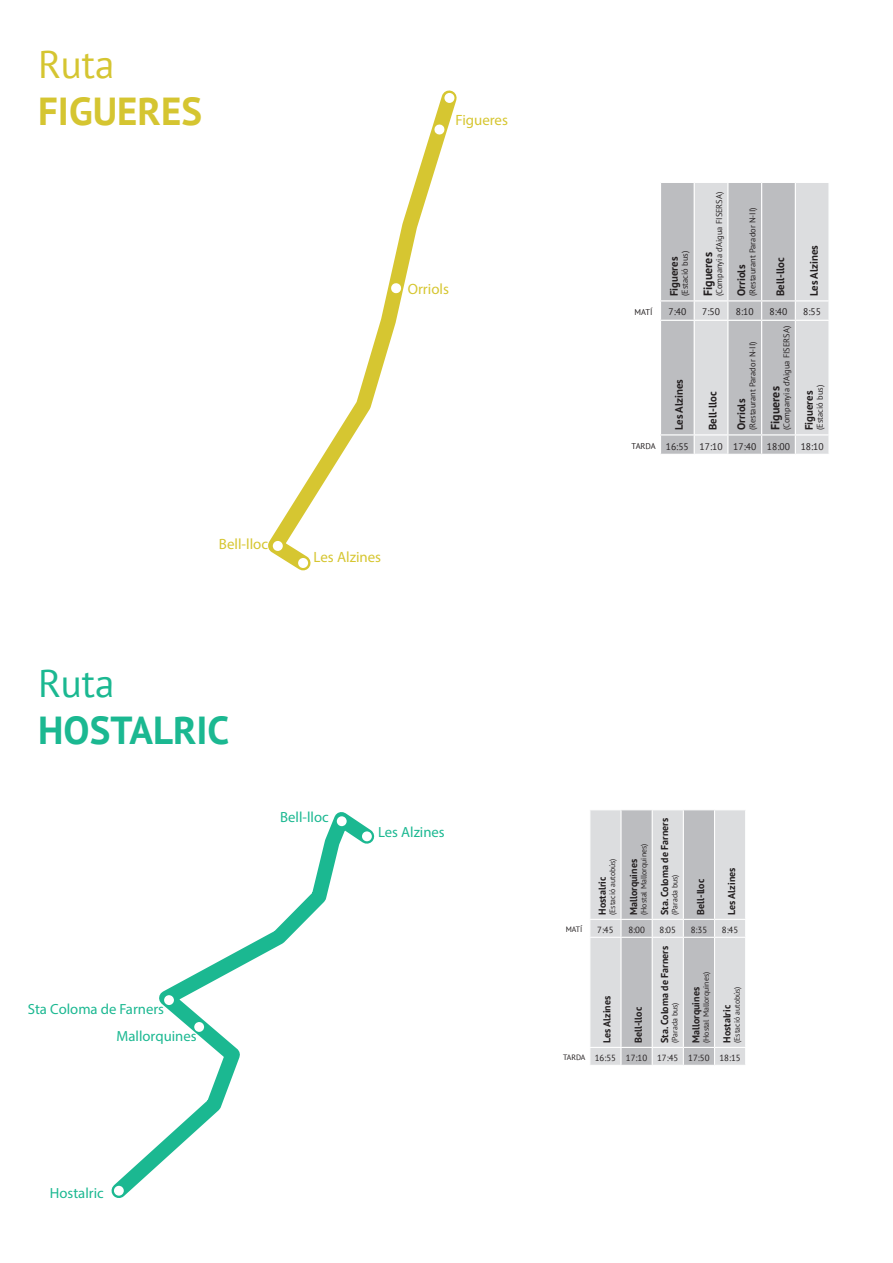
<style>
.page{position:relative;width:893px;height:1263px;background:#fff}
.page>*{position:absolute;margin:0;border:0;box-sizing:border-box;transform-origin:0 0}
.t1{font:700 39px "PT Sans";color:#1bb891}
.t2{font:700 39px "PT Sans";color:#d5c531}
.t3{font:39px "PT Sans";color:#1bb891}
.t4{font:39px "PT Sans";color:#d5c531}
.t5{font:15px "Myriad Pro";color:#d6c631}
.t6{font:14.7px "Myriad Pro";color:#1bb891}
.t7{font:700 12px "PT Sans";color:#231f20}
.t8{font:700 10.8px "PT Sans";color:#231f20}
.t9{font:700 10.05px "PT Sans";color:#231f20}
.t10{font:9.6px "PT Sans";color:#231f20}
.t11{font:8.85px "PT Sans";color:#231f20}
.t12{font:8.4px "PT Sans";color:#231f20}
.t13{font:7.8px "PT Sans";color:#231f20}
.s1{font-size:8.4px}
.s2{font-size:7.8px}
</style>
<div class="page">
<svg style="left:590px;top:810px;width:155px;height:255px;background:#d1d2d4"></svg>
<svg style="left:111px;top:812px;width:264px;height:386px"></svg>
<div style="left:114px;top:1186px;width:10px;height:10px;background:#fff;border-radius:50%"></div>
<div style="left:194px;top:1022px;width:10px;height:10px;background:#fff;border-radius:50%"></div>
<div style="left:164px;top:995px;width:10px;height:10px;background:#fff;border-radius:50%"></div>
<div style="left:337px;top:816px;width:10px;height:10px;background:#fff;border-radius:50%"></div>
<div style="left:362px;top:831px;width:10px;height:10px;background:#fff;border-radius:50%"></div>
<svg style="left:268px;top:90px;width:189px;height:481px"></svg>
<div style="left:444px;top:93px;width:10px;height:10px;background:#fff;border-radius:50%"></div>
<svg style="left:434px;top:124px;width:11px;height:11px"></svg>
<svg style="left:390px;top:282px;width:12px;height:12px"></svg>
<div style="left:273px;top:541px;width:10px;height:10px;background:#fff;border-radius:50%"></div>
<div style="left:298px;top:558px;width:10px;height:10px;background:#fff;border-radius:50%"></div>
<svg style="left:660px;top:183px;width:169px;height:271px;background:#cbccce"></svg>
<h1 class="t4" style="left:38px;top:39px;width:78px">Ruta</h1>
<h1 class="t2" style="left:38px;top:85px;width:165px">FIGUERES</h1>
<h2 class="t5" style="left:455px;top:111px;width:54px">Figueres</h2>
<h2 class="t5" style="left:408px;top:279px;width:43px">Orriols</h2>
<h2 class="t5" style="left:219px;top:534px;width:51px">Bell-lloc</h2>
<h2 class="t5" style="left:314px;top:548px;width:69px">Les Alzines</h2>
<h1 class="t3" style="left:38px;top:659px;width:78px">Ruta</h1>
<h1 class="t1" style="left:38px;top:705px;width:193px">HOSTALRIC</h1>
<h3 class="t6" style="left:280px;top:807px;width:50px">Bell-lloc</h3>
<h3 class="t6" style="left:378px;top:823px;width:68px">Les Alzines</h3>
<h3 class="t6" style="left:28px;top:1000px;width:138px">Sta Coloma de Farners</h3>
<h3 class="t6" style="left:117px;top:1027px;width:81px">Mallorquines</h3>
<h3 class="t6" style="left:50px;top:1184px;width:55px">Hostalric</h3>
<p class="t12" style="left:714px;top:296px;width:106px;rotate:-90deg">(Companyia d’Aigua FISERSA)</p>
<p class="t8" style="left:667px;top:296px;width:41px;rotate:-90deg">Figueres</p>
<p class="t12" style="left:679px;top:296px;width:47px;rotate:-90deg">(Estació bus)</p>
<h3 class="t7" style="left:700px;top:296px;width:45px;rotate:-90deg">Figueres</h3>
<p class="t12" style="left:747px;top:296px;width:90px;rotate:-90deg">(Restaurant Parador N-II)</p>
<p class="t8" style="left:734px;top:296px;width:33px;rotate:-90deg">Orriols</p>
<p class="t8" style="left:773px;top:296px;width:40px;rotate:-90deg">Bell-lloc</p>
<p class="t8" style="left:807px;top:296px;width:53px;rotate:-90deg">Les Alzines</p>
<p class="t12" style="left:634px;top:306px;width:20px">MATÍ</p>
<p class="t10" style="left:668px;top:306px;width:19px">7:40</p>
<p class="t10" style="left:702px;top:306px;width:19px">7:50</p>
<p class="t10" style="left:736px;top:306px;width:19px">8:10</p>
<p class="t10" style="left:770px;top:306px;width:19px">8:40</p>
<p class="t10" style="left:803px;top:306px;width:19px">8:55</p>
<p class="t12" style="left:781px;top:430px;width:106px;rotate:-90deg">(Companyia d’Aigua FISERSA)</p>
<p class="t12" style="left:747px;top:430px;width:90px;rotate:-90deg">(Restaurant Parador N-II)</p>
<p class="t8" style="left:672px;top:430px;width:53px;rotate:-90deg">Les Alzines</p>
<p class="t8" style="left:802px;top:430px;width:41px;rotate:-90deg">Figueres</p>
<p class="t12" style="left:814px;top:430px;width:47px;rotate:-90deg">(Estació bus)</p>
<p class="t10" style="left:632px;top:440px;width:194px"><span class="s1">TARDA</span> 16:55 17:10 17:40 18:00 18:10</p>
<h3 class="t7" style="left:767px;top:430px;width:45px;rotate:-90deg">Figueres</h3>
<p class="t8" style="left:706px;top:430px;width:40px;rotate:-90deg">Bell-lloc</p>
<p class="t8" style="left:734px;top:430px;width:33px;rotate:-90deg">Orriols</p>
<p class="t13" style="left:639px;top:915px;width:73px;rotate:-90deg">(Hostal Mallorquines)</p>
<p class="t13" style="left:607px;top:915px;width:58px;rotate:-90deg">(Estació autobús)</p>
<p class="t9" style="left:627px;top:915px;width:57px;rotate:-90deg">Mallorquines</p>
<p class="t9" style="left:596px;top:915px;width:39px;rotate:-90deg">Hostalric</p>
<p class="t9" style="left:658px;top:915px;width:99px;rotate:-90deg">Sta. Coloma de Farners</p>
<p class="t13" style="left:670px;top:915px;width:42px;rotate:-90deg">(Parada bus)</p>
<p class="t9" style="left:694px;top:915px;width:38px;rotate:-90deg">Bell-lloc</p>
<p class="t9" style="left:725px;top:915px;width:49px;rotate:-90deg">Les Alzines</p>
<p class="t13" style="left:566px;top:924px;width:18px">MATÍ</p>
<p class="t11" style="left:597px;top:924px;width:18px">7:45</p>
<p class="t11" style="left:628px;top:924px;width:18px">8:00</p>
<p class="t11" style="left:659px;top:924px;width:18px">8:05</p>
<p class="t11" style="left:691px;top:924px;width:18px">8:35</p>
<p class="t11" style="left:722px;top:924px;width:18px">8:45</p>
<p class="t9" style="left:658px;top:1043px;width:99px;rotate:-90deg">Sta. Coloma de Farners</p>
<p class="t13" style="left:701px;top:1043px;width:73px;rotate:-90deg">(Hostal Mallorquines)</p>
<p class="t13" style="left:732px;top:1043px;width:58px;rotate:-90deg">(Estació autobús)</p>
<p class="t11" style="left:563px;top:1052px;width:179px"><span class="s2">TARDA</span> 16:55 17:10 17:45 17:50 18:15</p>
<p class="t9" style="left:689px;top:1043px;width:57px;rotate:-90deg">Mallorquines</p>
<p class="t9" style="left:600px;top:1043px;width:49px;rotate:-90deg">Les Alzines</p>
<p class="t9" style="left:631px;top:1043px;width:38px;rotate:-90deg">Bell-lloc</p>
<p class="t13" style="left:670px;top:1043px;width:42px;rotate:-90deg">(Parada bus)</p>
<p class="t9" style="left:720px;top:1043px;width:39px;rotate:-90deg">Hostalric</p>
</div>
